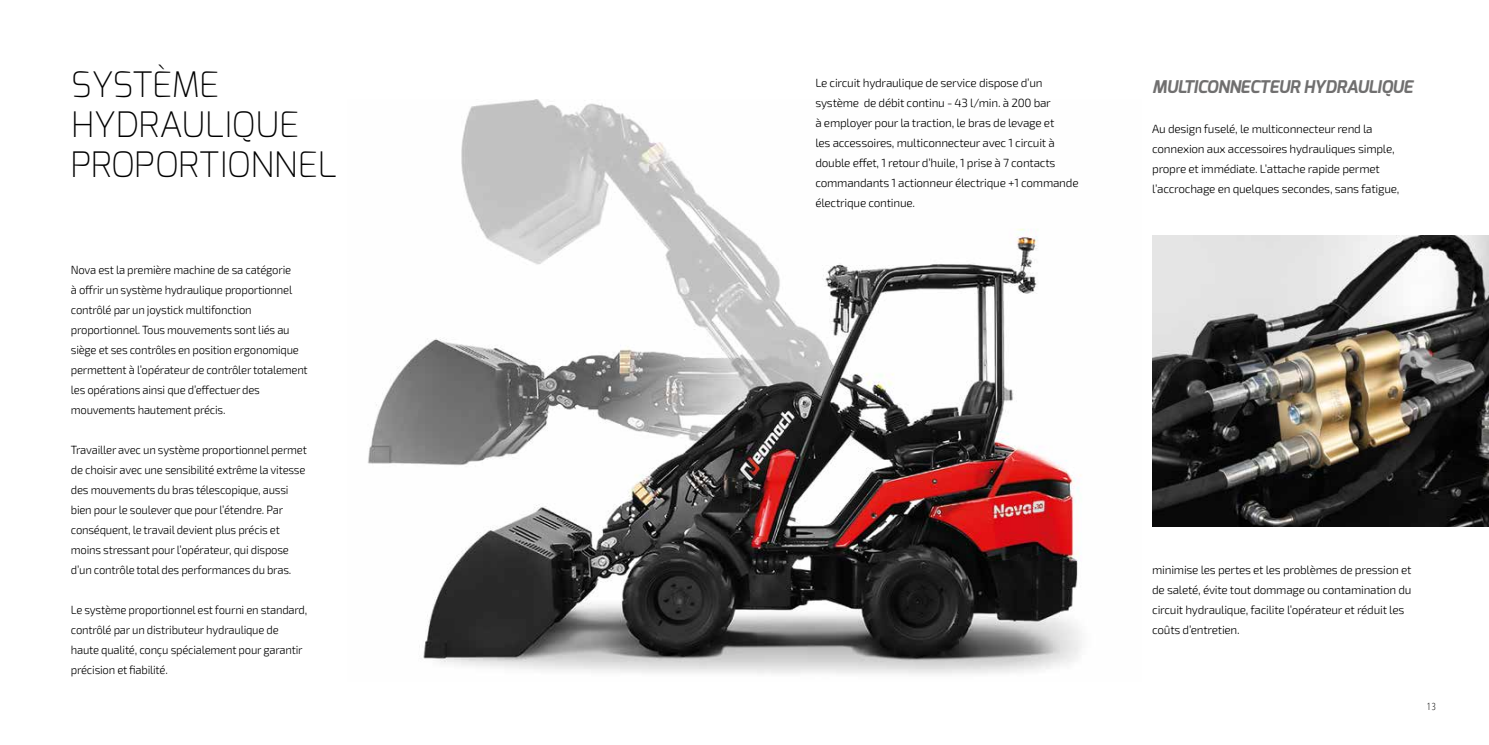
<style>
.page{position:relative;width:1489px;height:745px;background:#fff}
.page>*{position:absolute;margin:0;border:0;box-sizing:border-box;transform-origin:0 0}
.t1{font:200 35px/40px "Exo";color:#000}
.t2{font:italic 700 17.5px "Exo";letter-spacing:-.02em;color:#706f6f}
.t3{font:300 11.88px/20px "Exo 2";letter-spacing:-.02em;color:#000;scale:.95 1}
.t4{font:300 11.88px/20px "Exo 2";letter-spacing:-.02em;color:#000}
.t5{font:300 condensed 10px "Open Sans";color:#000}
</style>
<div class="page">
<img style="left:367px;top:100px;width:715px;height:574px">
<img style="left:1152px;top:236px;width:336px;height:290px">
<h1 class="t1" style="left:71px;top:64px;width:268px">SYSTÈME<br>HYDRAULIQUE<br>PROPORTIONNEL</h1>
<p class="t3" style="left:71px;top:259px;width:251px">Nova est la première machine de sa catégorie<br>à offrir un système hydraulique proportionnel contrôlé par un joystick multifonction proportionnel. Tous mouvements sont liés au siège et ses contrôles en position ergonomique permettent à l’opérateur de contrôler totalement les opérations ainsi que d’effectuer des mouvements hautement précis.</p>
<p class="t3" style="left:71px;top:439px;width:250px">Travailler avec un système proportionnel permet de choisir avec une sensibilité extrême la vitesse des mouvements du bras télescopique, aussi bien pour le soulever que pour l’étendre. Par conséquent, le travail devient plus précis et moins stressant pour l’opérateur, qui dispose d’un contrôle total des performances du bras.</p>
<p class="t3" style="left:71px;top:599px;width:250px">Le système proportionnel est fourni en standard, contrôlé par un distributeur hydraulique de haute qualité, conçu spécialement pour garantir précision et fiabilité.</p>
<p class="t4" style="left:815px;top:73px;width:265px">Le circuit hydraulique de service dispose d’un système de débit continu - 43 l/min. à 200 bar<br>à employer pour la traction, le bras de levage et<br>les accessoires, multiconnecteur avec 1 circuit à double effet, 1 retour d’huile, 1 prise à 7 contacts commandants 1 actionneur électrique +1 commande électrique continue.</p>
<h2 class="t2" style="left:1152px;top:75px;width:262px">MULTICONNECTEUR HYDRAULIQUE</h2>
<p class="t4" style="left:1152px;top:118px;width:249px">Au design fuselé, le multiconnecteur rend la connexion aux accessoires hydrauliques simple, propre et immédiate. L’attache rapide permet l’accrochage en quelques secondes, sans fatigue,</p>
<p class="t4" style="left:1152px;top:558px;width:261px">minimise les pertes et les problèmes de pression et de saleté, évite tout dommage ou contamination du circuit hydraulique, facilite l’opérateur et réduit les coûts d’entretien.</p>
<p class="t5" style="left:1426px;top:698px;width:10px">13</p>
</div>
